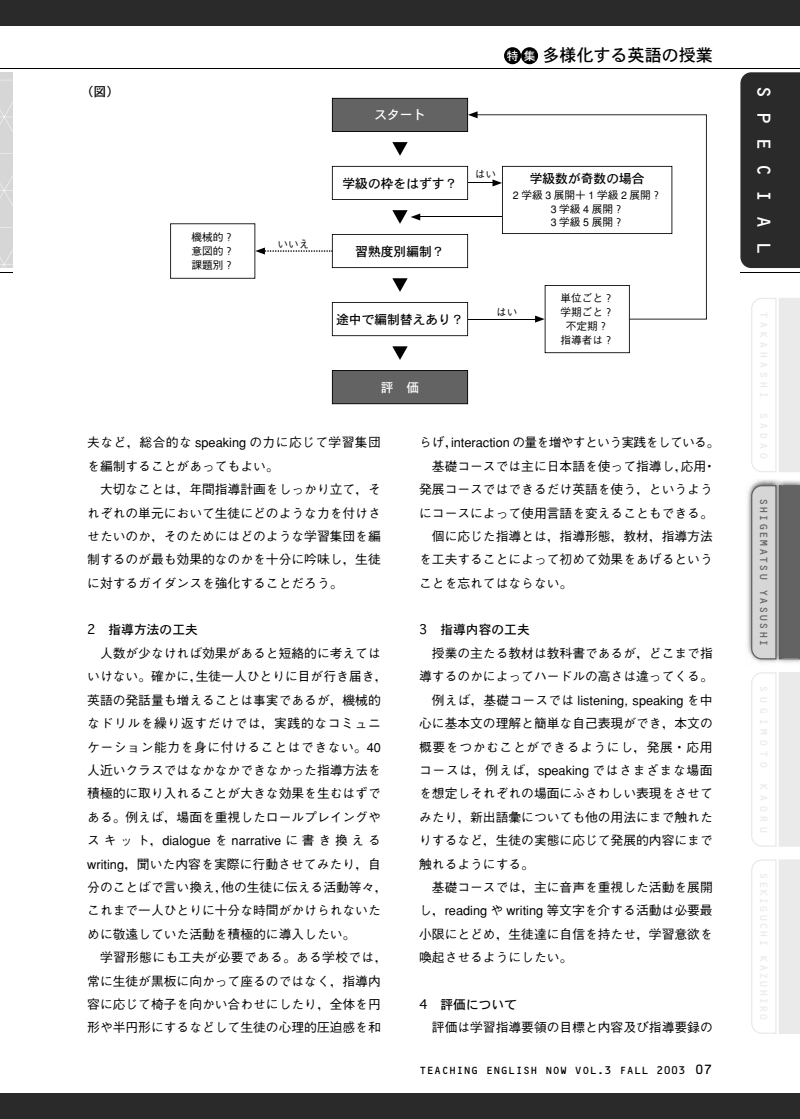
<style>
.page{position:relative;width:800px;height:1119px;background:#fff}
.page>*{position:absolute;margin:0;border:0;box-sizing:border-box;transform-origin:0 0}
.t1{font:19.2px "OCRB";letter-spacing:.64em;color:#fff}
.t2{font:16.95px "Osaka";color:#000}
.t3{font:500 12.75px/23.4px "Gothic BBB";color:#000}
.t4{font:12.75px "Osaka";color:#000}
.t5{font:500 12.75px "Gothic BBB";letter-spacing:.05em;color:#000}
.t6{font:500 12.75px "Gothic BBB";letter-spacing:-.05em;color:#000}
.t7{font:12.75px "Osaka";color:#fff}
.t8{font:500 10.65px/13.8px "Gothic BBB";color:#000;text-align:center}
.t9{font:10.65px "OCRB";letter-spacing:-.025em;color:#000}
.t10{font:10.65px "OCRB";letter-spacing:.06em;color:#636363}
.s1{font-size:11.7px;color:#fff}
.s2{font-size:12.75px}
</style>
<div class="page">
<div style="left:0;top:0;width:13px;height:26px;background:#2a2a2a"></div>
<div style="left:0;top:1093px;width:13px;height:25px;background:#2a2a2a"></div>
<svg style="left:0;top:68px;width:13px;height:205px;background:#d6d6d6"></svg>
<div style="left:13px;top:0;width:786px;height:26px;background:#2a2a2a"></div>
<div style="left:504px;top:47px;width:17px;height:17px;background:#000;border-radius:50%"></div>
<div style="left:521px;top:47px;width:17px;height:17px;background:#000;border-radius:50%"></div>
<div style="left:13px;top:1093px;width:786px;height:25px;background:#2a2a2a"></div>
<hr style="left:13px;top:68px;width:786px;height:1px;background:#000">
<svg style="left:751px;top:859px;width:49px;height:175px"></svg>
<div style="left:740px;top:72px;width:59px;height:196px;background:#2a2a2a"></div>
<hr style="left:740px;top:272px;width:59px;height:1px;background:#000">
<svg style="left:751px;top:298px;width:49px;height:174px"></svg>
<svg style="left:751px;top:672px;width:49px;height:175px"></svg>
<img style="left:747px;top:479px;width:52px;height:184px">
<div style="left:782px;top:485px;width:17px;height:174px;background:#636363"></div>
<img style="left:772px;top:479px;width:10px;height:184px">
<img style="left:778px;top:485px;width:4px;height:174px">
<svg style="left:750px;top:485px;width:26px;height:174px;background:#cacaca"></svg>
<svg style="left:255px;top:247px;width:77px;height:7px"></svg>
<div style="left:332px;top:98px;width:135px;height:33px;background:#636363"></div>
<hr style="left:332px;top:98px;width:1px;height:33px;background:#000">
<hr style="left:332px;top:131px;width:135px;height:1px;background:#000">
<hr style="left:467px;top:98px;width:1px;height:33px;background:#000">
<hr style="left:332px;top:98px;width:135px;height:1px;background:#000">
<hr style="left:332px;top:166px;width:1px;height:33px;background:#000">
<hr style="left:332px;top:199px;width:135px;height:1px;background:#000">
<hr style="left:467px;top:166px;width:1px;height:33px;background:#000">
<hr style="left:332px;top:166px;width:135px;height:1px;background:#000">
<hr style="left:332px;top:234px;width:1px;height:33px;background:#000">
<hr style="left:332px;top:267px;width:135px;height:1px;background:#000">
<hr style="left:467px;top:234px;width:1px;height:33px;background:#000">
<hr style="left:332px;top:234px;width:135px;height:1px;background:#000">
<hr style="left:332px;top:302px;width:1px;height:33px;background:#000">
<hr style="left:332px;top:335px;width:135px;height:1px;background:#000">
<hr style="left:467px;top:302px;width:1px;height:33px;background:#000">
<hr style="left:332px;top:302px;width:135px;height:1px;background:#000">
<div style="left:332px;top:370px;width:135px;height:34px;background:#636363"></div>
<hr style="left:332px;top:370px;width:1px;height:34px;background:#000">
<hr style="left:332px;top:403px;width:135px;height:1px;background:#000">
<hr style="left:467px;top:370px;width:1px;height:34px;background:#000">
<hr style="left:332px;top:370px;width:135px;height:1px;background:#000">
<hr style="left:502px;top:166px;width:1px;height:67px;background:#000">
<hr style="left:502px;top:233px;width:169px;height:1px;background:#000">
<hr style="left:671px;top:166px;width:1px;height:67px;background:#000">
<hr style="left:502px;top:166px;width:169px;height:1px;background:#000">
<hr style="left:544px;top:285px;width:1px;height:67px;background:#000">
<hr style="left:545px;top:352px;width:84px;height:1px;background:#000">
<hr style="left:628px;top:285px;width:1px;height:67px;background:#000">
<hr style="left:545px;top:285px;width:84px;height:1px;background:#000">
<hr style="left:170px;top:224px;width:1px;height:54px;background:#000">
<hr style="left:171px;top:278px;width:84px;height:1px;background:#000">
<hr style="left:254px;top:224px;width:1px;height:54px;background:#000">
<hr style="left:171px;top:223px;width:84px;height:1px;background:#000">
<svg style="left:392px;top:142px;width:15px;height:14px"></svg>
<svg style="left:392px;top:278px;width:15px;height:14px"></svg>
<svg style="left:392px;top:346px;width:15px;height:14px"></svg>
<hr style="left:468px;top:318px;width:69px;height:1px;background:#000">
<svg style="left:535px;top:315px;width:9px;height:7px"></svg>
<hr style="left:418px;top:216px;width:84px;height:1px;background:#000">
<svg style="left:392px;top:210px;width:28px;height:14px"></svg>
<svg style="left:468px;top:179px;width:34px;height:7px"></svg>
<hr style="left:629px;top:318px;width:77px;height:1px;background:#000">
<hr style="left:705px;top:115px;width:1px;height:204px;background:#000">
<hr style="left:475px;top:114px;width:231px;height:1px;background:#000">
<svg style="left:468px;top:111px;width:9px;height:7px"></svg>
<h2 class="t2" style="left:507px;top:44px;width:207px"><span class="s1">特集</span> 多様化する英語の授業</h2>
<p class="t4" style="left:81px;top:83px;width:40px">（図）</p>
<h1 class="t1" style="left:774px;top:85px;width:172px;rotate:90deg">SPECIAL</h1>
<p class="t7" style="left:374px;top:107px;width:53px">スタート</p>
<p class="t8" style="left:475px;top:167px;width:23px">はい</p>
<p class="t4" style="left:529px;top:170px;width:116px">学級数が奇数の場合</p>
<p class="t8" style="left:513px;top:188px;width:150px">2学級3展開＋1学級2展開？<br>3 学級 4 展開？<br>3 学級 5 展開？</p>
<p class="t4" style="left:342px;top:175px;width:116px">学級の枠をはずす？</p>
<p class="t8" style="left:191px;top:231px;width:44px;text-align:justify">機械的？意図的？課題別？</p>
<p class="t8" style="left:277px;top:237px;width:33px">いいえ</p>
<p class="t4" style="left:355px;top:243px;width:91px">習熟度別編制？</p>
<p class="t4" style="left:336px;top:311px;width:129px">途中で編制替えあり？</p>
<p class="t7" style="left:381px;top:379px;width:40px">評 価</p>
<p class="t8" style="left:496px;top:305px;width:23px">はい</p>
<p class="t8" style="left:560px;top:292px;width:55px">単位ごと？学期ごと？不定期？指導者は？</p>
<p class="t3" style="left:87px;top:431px;width:295px">夫など，総合的な speaking の力に応じて学習集団を編制することがあってもよい。</p>
<p class="t3" style="left:87px;top:478px;width:295px;text-align:justify;text-indent:13px">大切なことは，年間指導計画をしっかり立て，それぞれの単元において生徒にどのような力を付けさせたいのか，そのためにはどのような学習集団を編制するのが最も効果的なのかを十分に吟味し，生徒に対するガイダンスを強化することだろう。</p>
<p class="t4" style="left:87px;top:621px;width:112px">2 指導方法の工夫</p>
<p class="t3" style="left:87px;top:642px;width:301px;text-indent:13px">人数が少なければ効果があると短絡的に考えてはいけない。確かに，生徒一人ひとりに目が行き届き，英語の発話量も増えることは事実であるが，機械的なドリルを繰り返すだけでは，実践的なコミュニケーション能力を身に付けることはできない。40人近いクラスではなかなかできなかった指導方法を積極的に取り入れることが大きな効果を生むはずである。例えば，場面を重視したロールプレイングやスキット，dialogue を narrative に書き換えるwriting，聞いた内容を実際に行動させてみたり，自分のことばで言い換え，他の生徒に伝える活動等々，これまで一人ひとりに十分な時間がかけられないために敬遠していた活動を積極的に導入したい。</p>
<p class="t3" style="left:87px;top:946px;width:301px;text-indent:13px">学習形態にも工夫が必要である。ある学校では，常に生徒が黒板に向かって座るのではなく，指導内容に応じて椅子を向かい合わせにしたり，全体を円形や半円形にするなどして生徒の心理的圧迫感を和</p>
<p class="t6" style="left:419px;top:435px;width:301px">らげ，interaction の量を増やすという実践をしている。</p>
<p class="t3" style="left:432px;top:454px;width:285px">基礎コースでは主に日本語を使って指導し，応用・</p>
<p class="t3" style="left:419px;top:478px;width:295px">発展コースではできるだけ英語を使う，というよう</p>
<p class="t3" style="left:419px;top:501px;width:295px">にコースによって使用言語を変えることもできる。</p>
<p class="t3" style="left:432px;top:525px;width:282px">個に応じた指導とは，指導形態，教材，指導方法</p>
<p class="t3" style="left:419px;top:548px;width:295px">を工夫することによって初めて効果をあげるという</p>
<p class="t3" style="left:419px;top:571px;width:155px">ことを忘れてはならない。</p>
<p class="t4" style="left:419px;top:621px;width:112px">3 指導内容の工夫</p>
<p class="t3" style="left:432px;top:642px;width:282px">授業の主たる教材は教科書であるが，どこまで指</p>
<p class="t3" style="left:419px;top:665px;width:295px">導するのかによってハードルの高さは違ってくる。</p>
<p class="t3" style="left:432px;top:688px;width:282px">例えば，基礎コースでは listening, speaking を中</p>
<p class="t3" style="left:419px;top:712px;width:295px">心に基本文の理解と簡単な自己表現ができ，本文の</p>
<p class="t5" style="left:419px;top:739px;width:295px">概要をつかむことができるようにし，発展・応用</p>
<p class="t5" style="left:419px;top:762px;width:295px">コースは，例えば，speaking ではさまざまな場面</p>
<p class="t3" style="left:419px;top:782px;width:295px">を想定しそれぞれの場面にふさわしい表現をさせて</p>
<p class="t3" style="left:419px;top:805px;width:295px">みたり，新出語彙についても他の用法にまで触れた</p>
<p class="t3" style="left:419px;top:829px;width:295px">りするなど，生徒の実態に応じて発展的内容にまで</p>
<p class="t3" style="left:419px;top:852px;width:116px">触れるようにする。</p>
<p class="t3" style="left:432px;top:875px;width:282px">基礎コースでは，主に音声を重視した活動を展開</p>
<p class="t3" style="left:419px;top:899px;width:295px">し，reading や writing 等文字を介する活動は必要最</p>
<p class="t3" style="left:419px;top:922px;width:295px">小限にとどめ，生徒達に自信を持たせ，学習意欲を</p>
<p class="t3" style="left:419px;top:946px;width:155px">喚起させるようにしたい。</p>
<p class="t4" style="left:419px;top:995px;width:99px">4 評価について</p>
<p class="t3" style="left:432px;top:1016px;width:282px">評価は学習指導要領の目標と内容及び指導要録の</p>
<p class="t9" style="left:419px;top:1064px;width:295px">TEACHING ENGLISH NOW VOL.3 FALL 2003 <span class="s2">07</span></p>
<p class="t10" style="left:769px;top:497px;width:150px;rotate:90deg">SHIGEMATSU YASUSHI</p>
</div>
